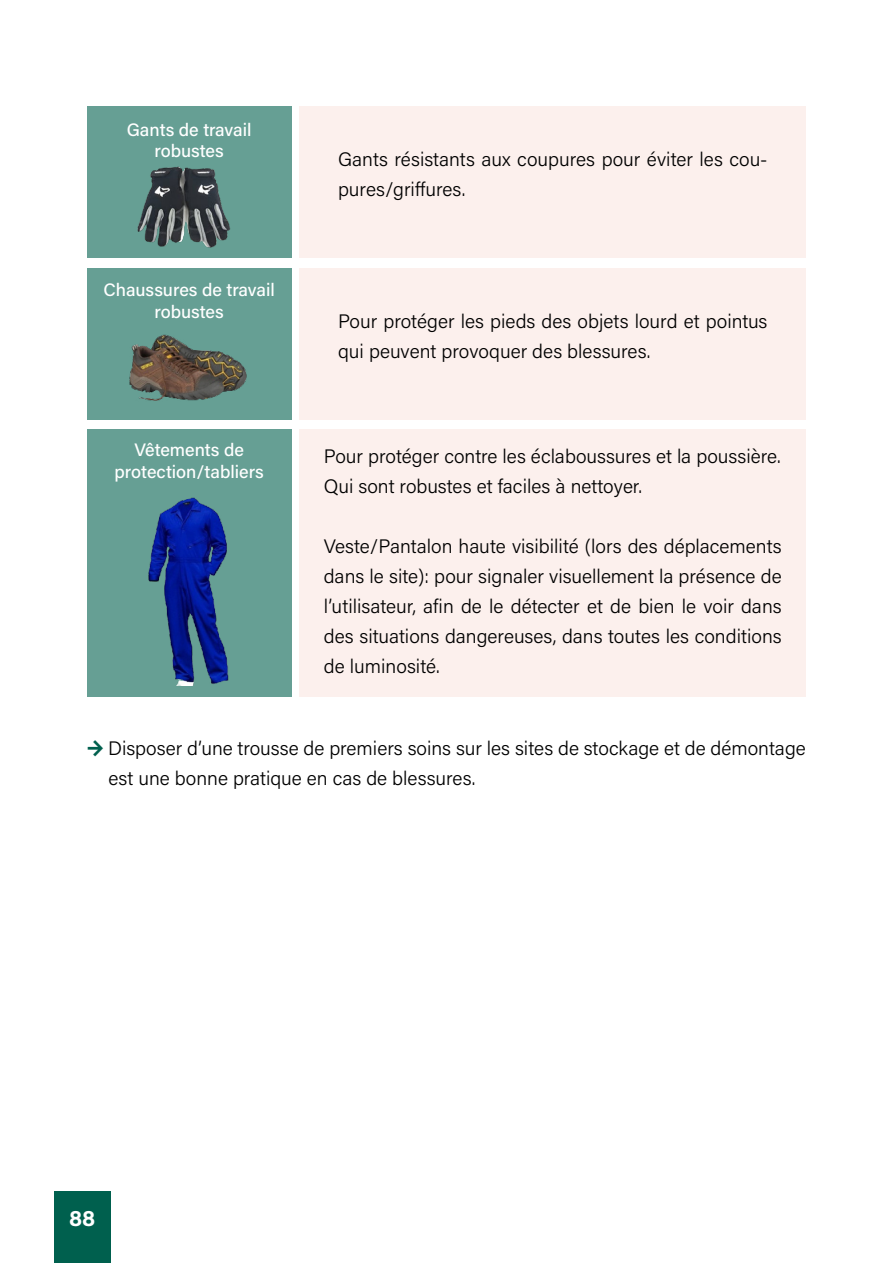
<style>
.page{position:relative;width:893px;height:1263px;background:#fff}
.page>*{position:absolute;margin:0;border:0;box-sizing:border-box;transform-origin:0 0}
.t1{font:700 22.5px "Acumin Pro";color:#fff}
.t2{font:300 19.5px/30px "Acumin Pro";color:#000}
.t3{font:500 18px/21.6px "Acumin Pro";color:#fff;text-align:center}
.s1{font-weight:900;color:#00604e}
</style>
<div class="page">
<div style="left:54px;top:1191px;width:57px;height:72px;background:#00604e"></div>
<div style="left:300px;top:429px;width:506px;height:268px;background:#fcf0ed"></div>
<div style="left:87px;top:429px;width:204px;height:268px;background:#669f94"></div>
<div style="left:300px;top:106px;width:506px;height:152px;background:#fcf0ed"></div>
<div style="left:87px;top:106px;width:204px;height:152px;background:#669f94"></div>
<div style="left:300px;top:268px;width:506px;height:152px;background:#fcf0ed"></div>
<div style="left:87px;top:268px;width:204px;height:152px;background:#669f94"></div>
<img style="left:137px;top:166px;width:94px;height:82px">
<img style="left:130px;top:334px;width:117px;height:67px">
<img style="left:148px;top:497px;width:81px;height:188px">
<p class="t3" style="left:127px;top:118px;width:126px">Gants de travail robustes</p>
<p class="t3" style="left:104px;top:278px;width:173px">Chaussures de travail robustes</p>
<p class="t3" style="left:115px;top:438px;width:151px">Vêtements de protection/tabliers</p>
<p class="t2" style="left:338px;top:144px;width:431px">Gants résistants aux coupures pour éviter les cou&shy;pures/griffures.</p>
<p class="t2" style="left:338px;top:305px;width:431px">Pour protéger les pieds des objets lourd et pointus qui peuvent provoquer des blessures.</p>
<p class="t2" style="left:324px;top:441px;width:458px">Pour protéger contre les éclaboussures et la poussière.<br>Qui sont robustes et faciles à nettoyer.</p>
<p class="t2" style="left:324px;top:531px;width:459px;text-align:justify">Veste/Pantalon haute visibilité (lors des déplacements dans le site): pour signaler visuellement la présence de l’utilisateur, afin de le détecter et de bien le voir dans des situations dangereuses, dans toutes les conditions de luminosité.</p>
<p class="t2" style="left:108px;top:732px;width:699px;text-indent:-21px"><span class="s1">→</span> Disposer d’une trousse de premiers soins sur les sites de stockage et de démontage est une bonne pratique en cas de blessures.</p>
<p class="t1" style="left:69px;top:1202px;width:28px">88</p>
</div>
